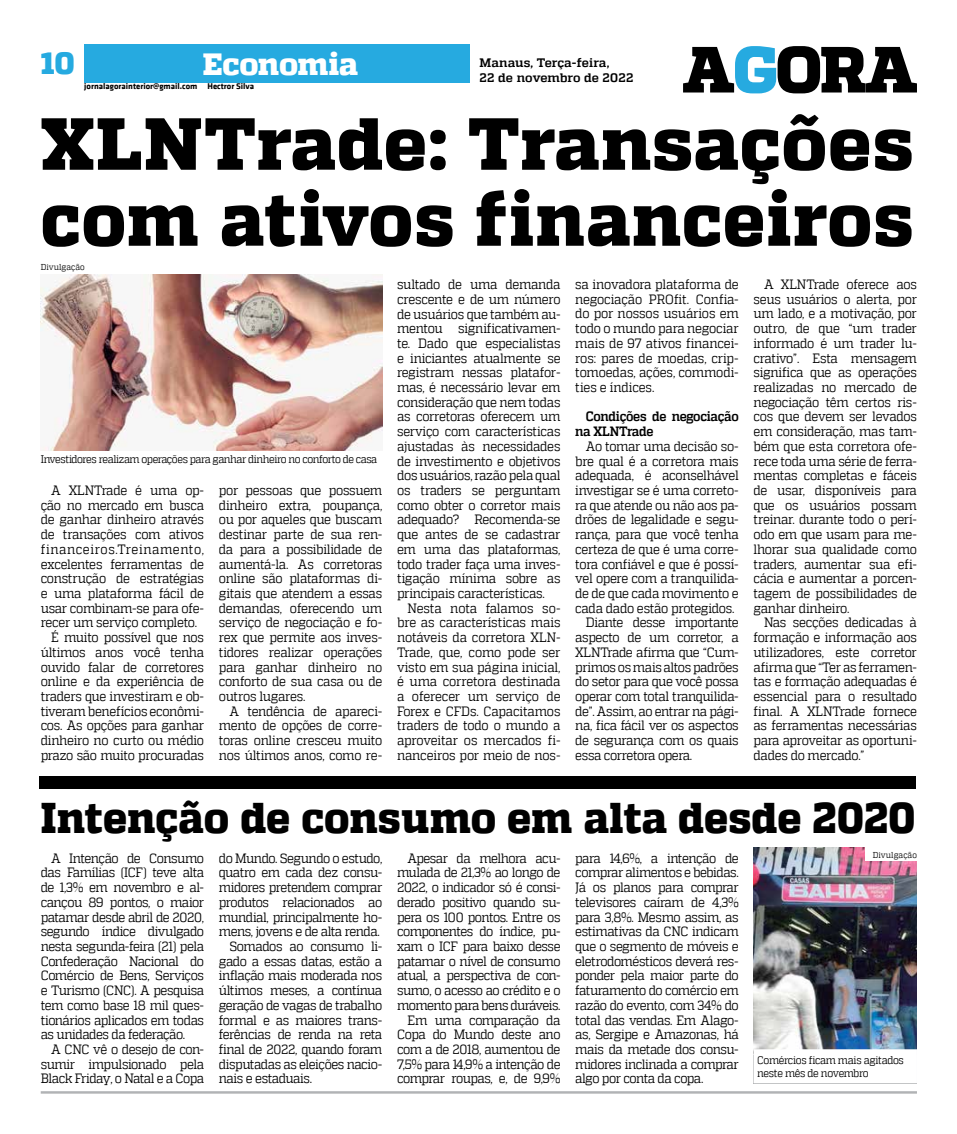
<style>
.page{position:relative;width:957px;height:1134px;background:#fff}
.page>*{position:absolute;margin:0;border:0;box-sizing:border-box;transform-origin:0 0}
.t1{font:800 73.5px/76px "MW Quadon";letter-spacing:.01em;color:#000}
.t2{font:800 42.88px "MW Quadon";color:#000;scale:.96 1}
.t3{font:800 30.62px "MW Quadon";color:#fff}
.t4{font:800 30.62px "MW Quadon";color:#26aae0}
.t5{font:13.5px/14.8px "MW Quadon";letter-spacing:-.03em;color:#000;text-align:justify;scale:.91 1}
.t6{font:700 13.5px/14.8px "MW Quadon";letter-spacing:-.025em;color:#000;scale:.91 1}
.t7{font:13.5px "MW Quadon";letter-spacing:.045em;color:#000;scale:.91 1}
.t8{font:700 12.25px/14.8px "MW Quadon";letter-spacing:.005em;color:#000}
.t9{font:11px/13.2px "MW Quadon";letter-spacing:-.04em;color:#000;scale:.91 1}
.t10{font:700 8.62px "MW Klavika Bd";color:#000}
.t11{font:8.62px "MW Quadon";letter-spacing:.01em;color:#000;scale:.91 1}
</style>
<div class="page">
<div style="left:84px;top:44px;width:385px;height:38px;background:#26aae0"></div>
<svg style="left:683px;top:46px;width:234px;height:47px"></svg>
<hr style="left:41px;top:1091px;width:876px;height:3px;background:#b1b3b5">
<div style="left:40px;top:776px;width:876px;height:13px;background:#000"></div>
<img style="left:753px;top:848px;width:164px;height:201px">
<div style="left:866px;top:847px;width:51px;height:14px;background:#fff"></div>
<img style="left:41px;top:274px;width:341px;height:177px">
<h3 class="t4" style="left:41px;top:45px;width:35px">10</h3>
<h3 class="t3" style="left:203px;top:46px;width:157px">Economia</h3>
<p class="t10" style="left:84px;top:80px;width:171px">jornalagorainterior@gmail.com Hectror Silva</p>
<p class="t8" style="left:479px;top:56px;width:155px">Manaus, Terça-feira,<br>22 de novembro de 2022</p>
<h1 class="t1" style="left:41px;top:108px;width:874px">XLNTrade: Transações com ativos financeiros</h1>
<p class="t11" style="left:41px;top:262px;width:50px">Divulgação</p>
<p class="t5" style="left:575px;top:277px;width:181px">sa inovadora plataforma de negociação PROfit. Confia&shy;do por nossos usuários em todo o mundo para negociar mais de 97 ativos financei&shy;ros: pares de moedas, crip&shy;tomoedas, ações, commodi&shy;ties e índices.</p>
<p class="t6" style="left:575px;top:409px;width:181px;text-indent:11px">Condições de negociação na XLNTrade</p>
<p class="t5" style="left:586px;top:439px;width:170px">Ao tomar uma decisão so-</p>
<p class="t5" style="left:575px;top:453px;width:181px">bre qual é a corretora mais</p>
<p class="t5" style="left:575px;top:468px;width:181px">adequada, é aconselhável</p>
<p class="t5" style="left:575px;top:483px;width:181px">investigar se é uma correto-</p>
<p class="t5" style="left:575px;top:497px;width:181px">ra que atende ou não aos pa-</p>
<p class="t5" style="left:575px;top:512px;width:181px">drões de legalidade e segu-</p>
<p class="t5" style="left:575px;top:527px;width:181px">rança, para que você tenha</p>
<p class="t5" style="left:575px;top:542px;width:181px">certeza de que é uma corre-</p>
<p class="t5" style="left:575px;top:556px;width:181px">tora confiável e que é possí-</p>
<p class="t5" style="left:575px;top:571px;width:181px">vel opere com a tranquilida-</p>
<p class="t5" style="left:575px;top:586px;width:181px">de de que cada movimento e</p>
<p class="t5" style="left:575px;top:600px;width:176px">cada dado estão protegidos.</p>
<p class="t5" style="left:586px;top:615px;width:170px">Diante desse importante</p>
<p class="t5" style="left:575px;top:630px;width:181px">aspecto de um corretor, a</p>
<p class="t5" style="left:575px;top:645px;width:181px">XLNTrade afirma que “Cum-</p>
<p class="t5" style="left:575px;top:659px;width:181px">primos os mais altos padrões</p>
<p class="t5" style="left:575px;top:674px;width:181px">do setor para que você possa</p>
<p class="t5" style="left:575px;top:689px;width:181px">operar com total tranquilida-</p>
<p class="t5" style="left:575px;top:703px;width:181px">de”. Assim, ao entrar na pági-</p>
<p class="t5" style="left:575px;top:718px;width:181px">na, fica fácil ver os aspectos</p>
<p class="t5" style="left:575px;top:733px;width:181px">de segurança com os quais</p>
<p class="t5" style="left:575px;top:748px;width:130px">essa corretora opera.</p>
<h2 class="t2" style="left:41px;top:793px;width:912px">Intenção de consumo em alta desde 2020</h2>
<p class="t5" style="left:41px;top:850px;width:181px;text-indent:11px">A Intenção de Consumo das Famílias (ICF) teve alta de 1,3% em novembro e al&shy;cançou 89 pontos, o maior patamar desde abril de 2020, segundo índice divulgado nesta segunda-feira (21) pela Confederação Nacional do Comércio de Bens, Serviços e Turismo (CNC). A pesquisa tem como base 18 mil ques&shy;tionários aplicados em todas as unidades da federação.</p>
<p class="t5" style="left:41px;top:1042px;width:181px;text-indent:11px">A CNC vê o desejo de con&shy;sumir impulsionado pela Black Friday, o Natal e a Copa</p>
<p class="t9" style="left:757px;top:1053px;width:163px">Comércios ficam mais agitados neste mês de novembro</p>
<p class="t5" style="left:753px;top:277px;width:181px;text-indent:11px">A XLNTrade oferece aos seus usuários o alerta, por um lado, e a motivação, por outro, de que “um trader informado é um trader lu&shy;crativo”. Esta mensagem significa que as operações realizadas no mercado de negociação têm certos ris&shy;cos que devem ser levados em consideração, mas tam&shy;bém que esta corretora ofe&shy;rece toda uma série de ferra&shy;mentas completas e fáceis de usar, disponíveis para que os usuários possam treinar. durante todo o perí&shy;odo em que usam para me&shy;lhorar sua qualidade como traders, aumentar sua efi&shy;cácia e aumentar a porcen&shy;tagem de possibilidades de ganhar dinheiro.</p>
<p class="t5" style="left:753px;top:615px;width:181px;text-indent:11px">Nas secções dedicadas à formação e informação aos utilizadores, este corretor afirma que “Ter as ferramen&shy;tas e formação adequadas é essencial para o resultado final. A XLNTrade fornece as ferramentas necessárias para aproveitar as oportuni&shy;dades do mercado.”</p>
<p class="t5" style="left:397px;top:277px;width:181px">sultado de uma demanda crescente e de um número de usuários que também au&shy;mentou significativamen&shy;te. Dado que especialistas e iniciantes atualmente se registram nessas platafor&shy;mas, é necessário levar em consideração que nem todas as corretoras oferecem um serviço com características ajustadas às necessidades de investimento e objetivos dos usuários, razão pela qual os traders se perguntam como obter o corretor mais adequado? Recomenda-se que antes de se cadastrar em uma das plataformas, todo trader faça uma inves&shy;tigação mínima sobre as principais características.</p>
<p class="t5" style="left:397px;top:600px;width:181px;text-indent:11px">Nesta nota falamos so&shy;bre as características mais notáveis da corretora XLN-Trade, que, como pode ser visto em sua página inicial, é uma corretora destinada a oferecer um serviço de Forex e CFDs. Capacitamos traders de todo o mundo a aproveitar os mercados fi&shy;nanceiros por meio de nos-</p>
<p class="t9" style="left:41px;top:453px;width:371px">Investidores realizam operações para ganhar dinheiro no conforto de casa</p>
<p class="t5" style="left:51px;top:483px;width:170px">A XLNTrade é uma op-</p>
<p class="t5" style="left:41px;top:497px;width:181px">ção no mercado em busca</p>
<p class="t5" style="left:41px;top:512px;width:181px">de ganhar dinheiro através</p>
<p class="t5" style="left:41px;top:527px;width:181px">de transações com ativos</p>
<p class="t7" style="left:41px;top:541px;width:181px">financeiros.Treinamento,</p>
<p class="t5" style="left:41px;top:556px;width:181px">excelentes ferramentas de</p>
<p class="t5" style="left:41px;top:571px;width:181px">construção de estratégias</p>
<p class="t5" style="left:41px;top:586px;width:181px">e uma plataforma fácil de</p>
<p class="t5" style="left:41px;top:600px;width:181px">usar combinam-se para ofe-</p>
<p class="t5" style="left:41px;top:615px;width:173px">recer um serviço completo.</p>
<p class="t5" style="left:51px;top:630px;width:170px">É muito possível que nos</p>
<p class="t5" style="left:41px;top:645px;width:181px">últimos anos você tenha</p>
<p class="t5" style="left:41px;top:659px;width:181px">ouvido falar de corretores</p>
<p class="t5" style="left:41px;top:674px;width:181px">online e da experiência de</p>
<p class="t5" style="left:41px;top:689px;width:181px">traders que investiram e ob-</p>
<p class="t5" style="left:41px;top:703px;width:181px">tiveram benefícios econômi-</p>
<p class="t5" style="left:41px;top:718px;width:181px">cos. As opções para ganhar</p>
<p class="t5" style="left:41px;top:733px;width:181px">dinheiro no curto ou médio</p>
<p class="t5" style="left:41px;top:748px;width:181px">prazo são muito procuradas</p>
<p class="t5" style="left:219px;top:483px;width:181px">por pessoas que possuem dinheiro extra, poupança, ou por aqueles que buscam destinar parte de sua ren&shy;da para a possibilidade de aumentá-la. As corretoras online são plataformas di&shy;gitais que atendem a essas demandas, oferecendo um serviço de negociação e fo&shy;rex que permite aos inves&shy;tidores realizar operações para ganhar dinheiro no conforto de sua casa ou de outros lugares.</p>
<p class="t5" style="left:219px;top:703px;width:181px;text-indent:11px">A tendência de apareci&shy;mento de opções de corre&shy;toras online cresceu muito nos últimos anos, como re-</p>
<p class="t11" style="left:872px;top:850px;width:50px">Divulgação</p>
<p class="t5" style="left:575px;top:850px;width:181px">para 14,6%, a intenção de comprar alimentos e bebidas.<br>Já os planos para comprar televisores caíram de 4,3% para 3,8%. Mesmo assim, as estimativas da CNC indicam que o segmento de móveis e eletrodomésticos deverá res&shy;ponder pela maior parte do faturamento do comércio em razão do evento, com 34% do total das vendas. Em Alago&shy;as, Sergipe e Amazonas, há mais da metade dos consu&shy;midores inclinada a comprar algo por conta da copa.</p>
<p class="t5" style="left:219px;top:850px;width:181px">do Mundo. Segundo o estudo,</p>
<p class="t5" style="left:219px;top:865px;width:181px">quatro em cada dez consu-</p>
<p class="t5" style="left:219px;top:880px;width:181px">midores pretendem comprar</p>
<p class="t5" style="left:219px;top:895px;width:181px">produtos relacionados ao</p>
<p class="t5" style="left:219px;top:909px;width:181px">mundial, principalmente ho-</p>
<p class="t5" style="left:219px;top:924px;width:178px">mens, jovens e de alta renda.</p>
<p class="t5" style="left:229px;top:939px;width:169px">Somados ao consumo li-</p>
<p class="t5" style="left:219px;top:953px;width:181px">gado a essas datas, estão a</p>
<p class="t5" style="left:219px;top:968px;width:181px">inflação mais moderada nos</p>
<p class="t5" style="left:219px;top:983px;width:181px">últimos meses, a contínua</p>
<p class="t5" style="left:219px;top:998px;width:181px">geração de vagas de trabalho</p>
<p class="t5" style="left:219px;top:1012px;width:181px">formal e as maiores trans-</p>
<p class="t5" style="left:219px;top:1027px;width:181px">ferências de renda na reta</p>
<p class="t5" style="left:219px;top:1042px;width:181px">final de 2022, quando foram</p>
<p class="t5" style="left:219px;top:1056px;width:181px">disputadas as eleições nacio-</p>
<p class="t5" style="left:219px;top:1071px;width:104px">nais e estaduais.</p>
<p class="t5" style="left:397px;top:850px;width:181px;text-align:right">Apesar da melhora acu&shy;mulada de 21,3% ao longo de<br>2022, o indicador só é consi&shy;derado positivo quando su&shy;pera os 100 pontos. Entre os componentes do índice, pu&shy;xam o ICF para baixo desse patamar o nível de consumo atual, a perspectiva de con&shy;sumo, o acesso ao crédito e o momento para bens duráveis.<br>Em uma comparação da<br>Copa do Mundo deste ano com a de 2018, aumentou de<br>7,5% para 14,9% a intenção de comprar roupas, e, de 9,9%</p>
</div>
